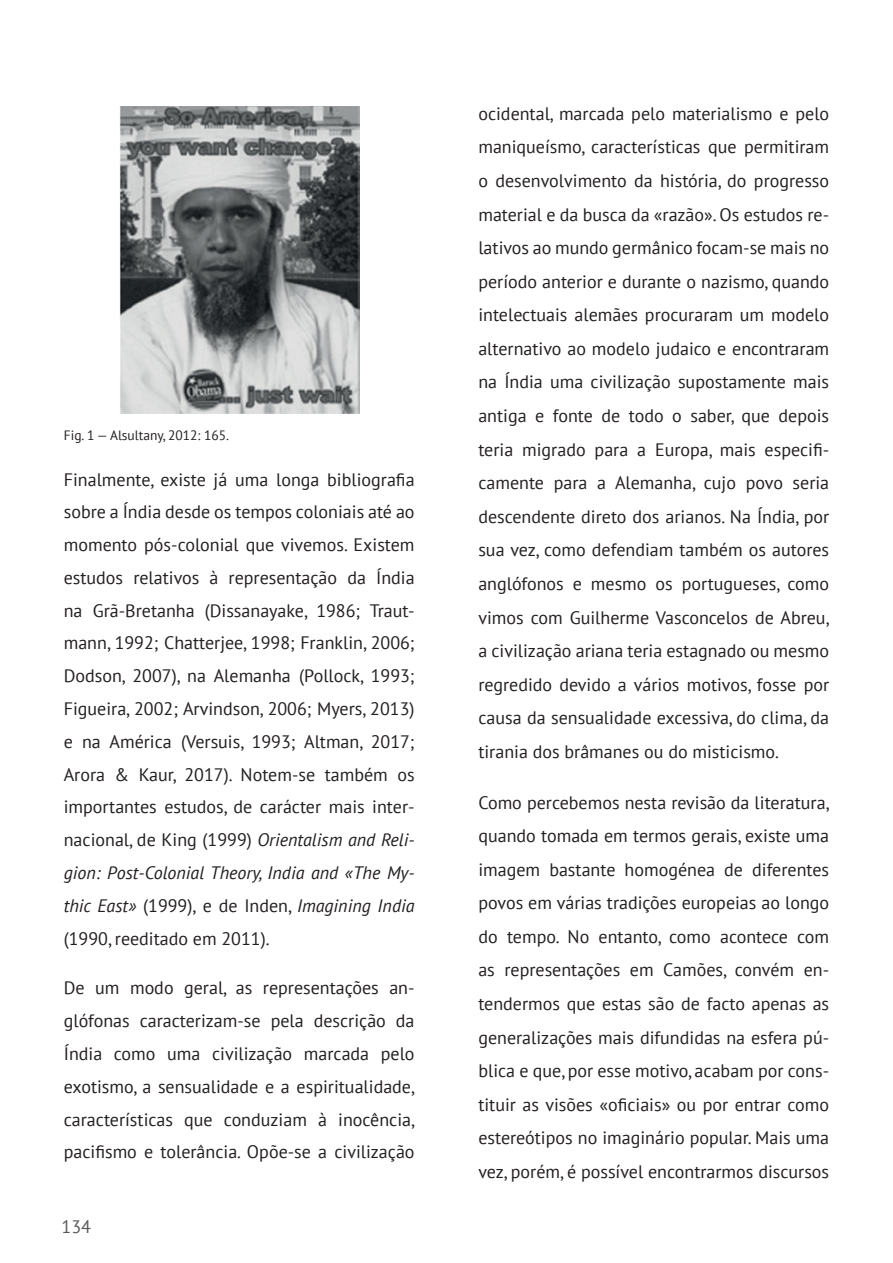
<style>
.page{position:relative;width:893px;height:1263px;background:#fff}
.page>*{position:absolute;margin:0;border:0;box-sizing:border-box;transform-origin:0 0}
.texto{font:18px/33.6px "PT Sans";color:#231f20;text-align:justify}
.t1{font:18px "PT Sans";color:#57585a}
.legenda{font:13.5px "PT Sans";color:#231f20}
.s1{font-style:italic}
</style>
<div class="page">
<img style="left:119px;top:106px;width:240px;height:308px">
<p class="legenda" style="left:64px;top:426px;width:167px">Fig. 1 — Alsultany, 2012: 165.</p>
<p class="texto" style="left:64px;top:462px;width:352px;line-height:32.8px">Finalmente, existe já uma longa bibliografia sobre a Índia desde os tempos coloniais até ao momento pós-colonial que vivemos. Existem estudos relativos à representação da Índia na Grã-Bretanha (Dissanayake, 1986; Traut&shy;mann, 1992; Chatterjee, 1998; Franklin, 2006; Dodson, 2007), na Alemanha (Pollock, 1993; Figueira, 2002; Arvindson, 2006; Myers, 2013) e na América (Versuis, 1993; Altman, 2017; Arora &amp; Kaur, 2017). Notem-se também os importantes estudos, de carácter mais inter&shy;nacional, de King (1999) <span class="s1">Orientalism and Reli&shy;gion: Post-Colonial Theory, India and «The My&shy;thic East»</span> (1999), e de Inden, <span class="s1">Imagining India </span>(1990, reeditado em 2011).</p>
<p class="texto" style="left:64px;top:971px;width:352px;line-height:32.8px">De um modo geral, as representações an&shy;glófonas caracterizam-se pela descrição da Índia como uma civilização marcada pelo exotismo, a sensualidade e a espiritualidade, características que conduziam à inocência, pacifismo e tolerância. Opõe-se a civilização</p>
<p class="t1" style="left:62px;top:1215px;width:31px">134</p>
<p class="texto" style="left:478px;top:96px;width:352px">ocidental, marcada pelo materialismo e pelo maniqueísmo, características que permitiram o desenvolvimento da história, do progresso material e da busca da «razão». Os estudos re&shy;lativos ao mundo germânico focam-se mais no período anterior e durante o nazismo, quando intelectuais alemães procuraram um modelo alternativo ao modelo judaico e encontraram na Índia uma civilização supostamente mais antiga e fonte de todo o saber, que depois teria migrado para a Europa, mais especifi&shy;camente para a Alemanha, cujo povo seria descendente direto dos arianos. Na Índia, por sua vez, como defendiam também os autores anglófonos e mesmo os portugueses, como vimos com Guilherme Vasconcelos de Abreu, a civilização ariana teria estagnado ou mesmo regredido devido a vários motivos, fosse por causa da sensualidade excessiva, do clima, da tirania dos brâmanes ou do misticismo.</p>
<p class="texto" style="left:478px;top:785px;width:352px">Como percebemos nesta revisão da literatura, quando tomada em termos gerais, existe uma imagem bastante homogénea de diferentes povos em várias tradições europeias ao longo do tempo. No entanto, como acontece com as representações em Camões, convém en&shy;tendermos que estas são de facto apenas as generalizações mais difundidas na esfera pú&shy;blica e que, por esse motivo, acabam por cons&shy;tituir as visões «oficiais» ou por entrar como estereótipos no imaginário popular. Mais uma vez, porém, é possível encontrarmos discursos</p>
</div>
